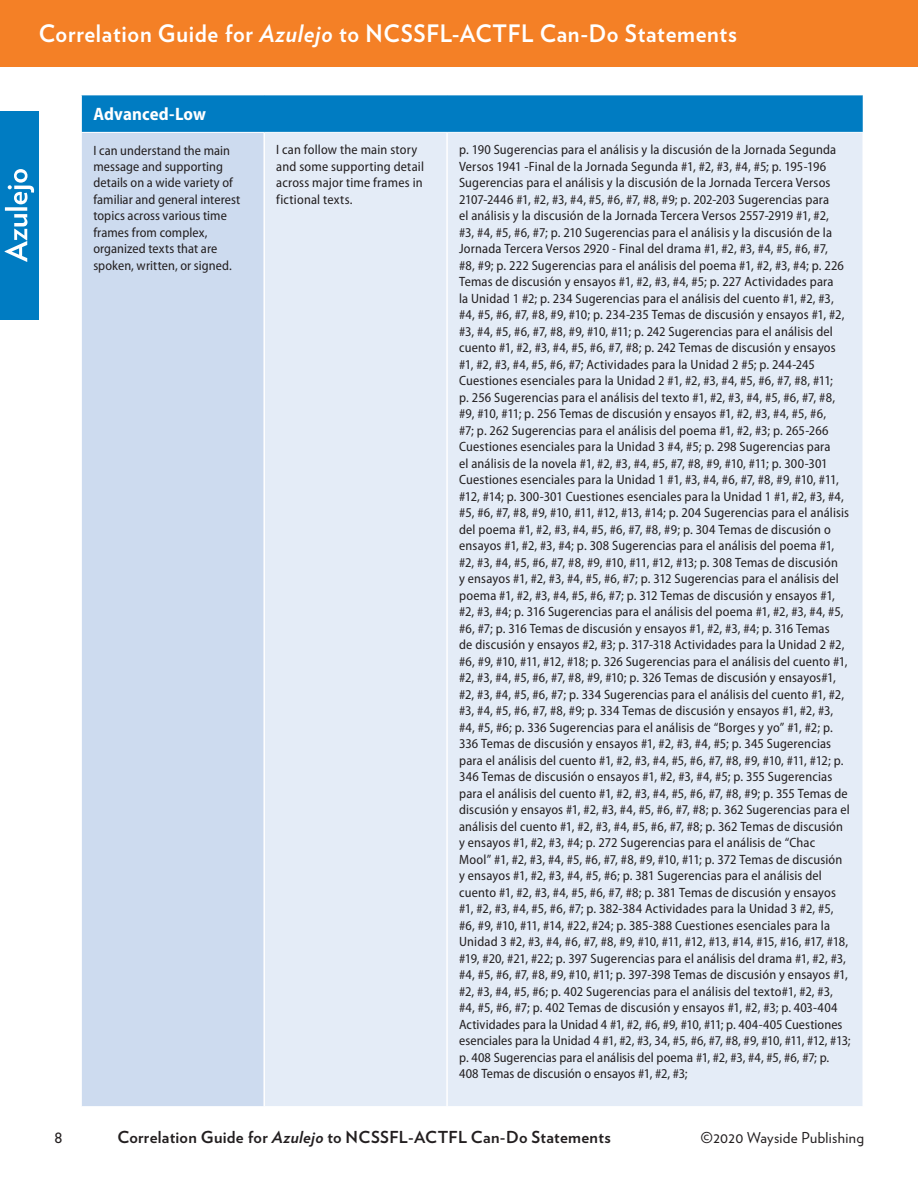
<style>
.page{position:relative;width:918px;height:1188px;background:#fff}
.page>*{position:absolute;margin:0;border:0;box-sizing:border-box;transform-origin:0 0}
.t1{font:700 24px "Verlag";letter-spacing:.03em;color:#fff;scale:.95 1}
.t2{font:700 semi-condensed 18px "Myriad Pro";letter-spacing:.005em;color:#fff}
.t3{font:18px "Verlag";color:#231f20}
.t4{font:700 16.5px "Verlag";letter-spacing:.02em;color:#231f20}
.t5{font:15px "Verlag";letter-spacing:.02em;color:#231f20}
.t6{font:semi-condensed 13.5px/16.5px "Myriad Pro";letter-spacing:.01em;color:#231f20}
.s1{font-style:italic}
</style>
<div class="page">
<div style="left:0;top:0;width:918px;height:67px;background:#f48026"></div>
<div style="left:0;top:111px;width:39px;height:209px;background:#007cc2"></div>
<svg style="left:5px;top:169px;width:29px;height:93px"></svg>
<div style="left:81px;top:95px;width:782px;height:37px;background:#007cc2"></div>
<div style="left:81px;top:132px;width:183px;height:975px;background:#cddbef"></div>
<div style="left:265px;top:133px;width:597px;height:973px;background:#e4ecf7"></div>
<hr style="left:81px;top:133px;width:1px;height:973px;background:#fff">
<hr style="left:263px;top:133px;width:2px;height:973px;background:#fff">
<hr style="left:446px;top:133px;width:2px;height:973px;background:#fff">
<hr style="left:81px;top:132px;width:183px;height:1px;background:#fff">
<hr style="left:81px;top:1106px;width:183px;height:1px;background:#fff">
<hr style="left:81px;top:95px;width:1px;height:37px;background:#fff">
<h1 class="t1" style="left:39px;top:15px;width:736px">Correlation Guide for <span class="s1">Azulejo</span> to NCSSFL-ACTFL Can-Do Statements</h1>
<h2 class="t2" style="left:93px;top:104px;width:114px">Advanced-Low</h2>
<p class="t6" style="left:93px;top:142px;width:148px">I can understand the main message and supporting details on a wide variety of familiar and general interest topics across various time frames from complex, organized texts that are spoken, written, or signed.</p>
<p class="t6" style="left:276px;top:142px;width:149px">I can follow the main story and some supporting detail across major time frames in fictional texts.</p>
<p class="t6" style="left:459px;top:142px;width:393px">p. 190 Sugerencias para el análisis y la discusión de la Jornada Segunda Versos 1941 -Final de la Jornada Segunda #1, #2, #3, #4, #5; p. 195-196<br>Sugerencias para el análisis y la discusión de la Jornada Tercera Versos 2107-2446 #1, #2, #3, #4, #5, #6, #7, #8, #9; p. 202-203 Sugerencias para<br>el análisis y la discusión de la Jornada Tercera Versos 2557-2919 #1, #2,<br>#3, #4, #5, #6, #7; p. 210 Sugerencias para el análisis y la discusión de la Jornada Tercera Versos 2920 - Final del drama #1, #2, #3, #4, #5, #6, #7,<br>#8, #9; p. 222 Sugerencias para el análisis del poema #1, #2, #3, #4; p. 226<br>Temas de discusión y ensayos #1, #2, #3, #4, #5; p. 227 Actividades para<br>la Unidad 1 #2; p. 234 Sugerencias para el análisis del cuento #1, #2, #3, #4, #5, #6, #7, #8, #9, #10; p. 234-235 Temas de discusión y ensayos #1, #2, #3, #4, #5, #6, #7, #8, #9, #10, #11; p. 242 Sugerencias para el análisis del cuento #1, #2, #3, #4, #5, #6, #7, #8; p. 242 Temas de discusión y ensayos #1, #2, #3, #4, #5, #6, #7; Actividades para la Unidad 2 #5; p. 244-245<br>Cuestiones esenciales para la Unidad 2 #1, #2, #3, #4, #5, #6, #7, #8, #11;<br>p. 256 Sugerencias para el análisis del texto #1, #2, #3, #4, #5, #6, #7, #8, #9, #10, #11; p. 256 Temas de discusión y ensayos #1, #2, #3, #4, #5, #6,<br>#7; p. 262 Sugerencias para el análisis del poema #1, #2, #3; p. 265-266<br>Cuestiones esenciales para la Unidad 3 #4, #5; p. 298 Sugerencias para<br>el análisis de la novela #1, #2, #3, #4, #5, #7, #8, #9, #10, #11; p. 300-301<br>Cuestiones esenciales para la Unidad 1 #1, #3, #4, #6, #7, #8, #9, #10, #11, #12, #14; p. 300-301 Cuestiones esenciales para la Unidad 1 #1, #2, #3, #4, #5, #6, #7, #8, #9, #10, #11, #12, #13, #14; p. 204 Sugerencias para el análisis del poema #1, #2, #3, #4, #5, #6, #7, #8, #9; p. 304 Temas de discusión o ensayos #1, #2, #3, #4; p. 308 Sugerencias para el análisis del poema #1, #2, #3, #4, #5, #6, #7, #8, #9, #10, #11, #12, #13; p. 308 Temas de discusión<br>y ensayos #1, #2, #3, #4, #5, #6, #7; p. 312 Sugerencias para el análisis del poema #1, #2, #3, #4, #5, #6, #7; p. 312 Temas de discusión y ensayos #1, #2, #3, #4; p. 316 Sugerencias para el análisis del poema #1, #2, #3, #4, #5, #6, #7; p. 316 Temas de discusión y ensayos #1, #2, #3, #4; p. 316 Temas<br>de discusión y ensayos #2, #3; p. 317-318 Actividades para la Unidad 2 #2, #6, #9, #10, #11, #12, #18; p. 326 Sugerencias para el análisis del cuento #1, #2, #3, #4, #5, #6, #7, #8, #9, #10; p. 326 Temas de discusión y ensayos#1, #2, #3, #4, #5, #6, #7; p. 334 Sugerencias para el análisis del cuento #1, #2, #3, #4, #5, #6, #7, #8, #9; p. 334 Temas de discusión y ensayos #1, #2, #3, #4, #5, #6; p. 336 Sugerencias para el análisis de “Borges y yo” #1, #2; p.<br>336 Temas de discusión y ensayos #1, #2, #3, #4, #5; p. 345 Sugerencias para el análisis del cuento #1, #2, #3, #4, #5, #6, #7, #8, #9, #10, #11, #12; p.<br>346 Temas de discusión o ensayos #1, #2, #3, #4, #5; p. 355 Sugerencias para el análisis del cuento #1, #2, #3, #4, #5, #6, #7, #8, #9; p. 355 Temas de discusión y ensayos #1, #2, #3, #4, #5, #6, #7, #8; p. 362 Sugerencias para el análisis del cuento #1, #2, #3, #4, #5, #6, #7, #8; p. 362 Temas de discusión y ensayos #1, #2, #3, #4; p. 272 Sugerencias para el análisis de “Chac Mool” #1, #2, #3, #4, #5, #6, #7, #8, #9, #10, #11; p. 372 Temas de discusión y ensayos #1, #2, #3, #4, #5, #6; p. 381 Sugerencias para el análisis del cuento #1, #2, #3, #4, #5, #6, #7, #8; p. 381 Temas de discusión y ensayos #1, #2, #3, #4, #5, #6, #7; p. 382-384 Actividades para la Unidad 3 #2, #5, #6, #9, #10, #11, #14, #22, #24; p. 385-388 Cuestiones esenciales para la Unidad 3 #2, #3, #4, #6, #7, #8, #9, #10, #11, #12, #13, #14, #15, #16, #17, #18, #19, #20, #21, #22; p. 397 Sugerencias para el análisis del drama #1, #2, #3, #4, #5, #6, #7, #8, #9, #10, #11; p. 397-398 Temas de discusión y ensayos #1, #2, #3, #4, #5, #6; p. 402 Sugerencias para el análisis del texto#1, #2, #3, #4, #5, #6, #7; p. 402 Temas de discusión y ensayos #1, #2, #3; p. 403-404<br>Actividades para la Unidad 4 #1, #2, #6, #9, #10, #11; p. 404-405 Cuestiones esenciales para la Unidad 4 #1, #2, #3, 34, #5, #6, #7, #8, #9, #10, #11, #12, #13; p. 408 Sugerencias para el análisis del poema #1, #2, #3, #4, #5, #6, #7; p.<br>408 Temas de discusión o ensayos #1, #2, #3;</p>
<h2 class="t3" style="left:54px;top:1126px;width:10px">8</h2>
<p class="t4" style="left:117px;top:1124px;width:495px">Correlation Guide for <span class="s1">Azulejo</span> to NCSSFL-ACTFL Can-Do Statements</p>
<p class="t5" style="left:701px;top:1129px;width:165px">©2020 Wayside Publishing</p>
</div>
